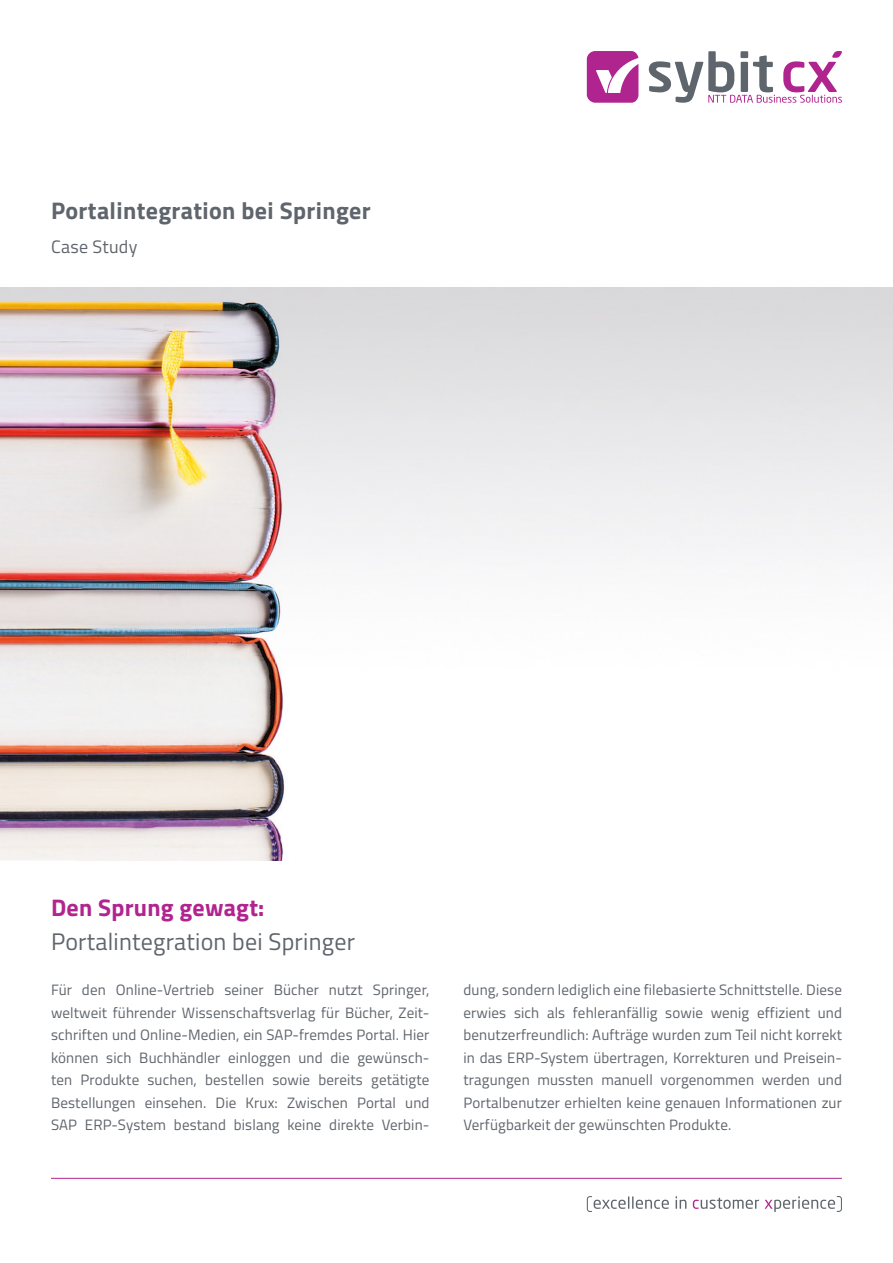
<style>
.page{position:relative;width:893px;height:1263px;background:#fff}
.page>*{position:absolute;margin:0;border:0;box-sizing:border-box;transform-origin:0 0}
.Headline_2{font:24px/33.8px "Titillium Web";letter-spacing:.01em;color:#5f656c}
.Headline_2a{font:700 24px "Titillium Web";letter-spacing:.015em;color:#5f656c}
.Unternehmen{font:18px "Titillium Web";letter-spacing:.015em;color:#5f656c}
.Einleitung{font:15px/22.5px "Titillium Web";letter-spacing:.01em;color:#5f656c;text-align:justify}
.s1{font-weight:700;color:#b1248f}
</style>
<div class="page">
<svg style="left:693px;top:1198px;width:66px;height:11px"></svg>
<svg style="left:587px;top:1196px;width:99px;height:16px"></svg>
<svg style="left:765px;top:1196px;width:77px;height:16px"></svg>
<hr style="left:51px;top:1178px;width:791px;height:1px;background:#b1248f">
<svg style="left:587px;top:51px;width:51px;height:52px"></svg>
<svg style="left:649px;top:51px;width:193px;height:52px"></svg>
<img style="left:0;top:287px;width:893px;height:573px">
<p class="Headline_2a" style="left:51px;top:192px;width:321px">Portalintegration bei Springer</p>
<p class="Unternehmen" style="left:51px;top:234px;width:88px">Case Study</p>
<p class="Headline_2" style="left:51px;top:890px;width:306px"><span class="s1">Den Sprung gewagt:<br></span>Portalintegration bei Springer</p>
<p class="Einleitung" style="left:51px;top:978px;width:380px">Für den Online-Vertrieb seiner Bücher nutzt Springer, weltweit führender Wissenschaftsverlag für Bücher, Zeit&shy;schriften und Online-Medien, ein SAP-fremdes Portal. Hier können sich Buchhändler einloggen und die gewünsch&shy;ten Produkte suchen, bestellen sowie bereits getätigte Bestellungen einsehen. Die Krux: Zwischen Portal und SAP ERP-System bestand bislang keine direkte Verbin-</p>
<p class="Einleitung" style="left:463px;top:978px;width:380px">dung, sondern lediglich eine filebasierte Schnittstelle. Diese erwies sich als fehleranfällig sowie wenig effizient und benutzerfreundlich: Aufträge wurden zum Teil nicht korrekt in das ERP-System übertragen, Korrekturen und Preisein&shy;tragungen mussten manuell vorgenommen werden und Portalbenutzer erhielten keine genauen Informationen zur Verfügbarkeit der gewünschten Produkte.</p>
</div>
